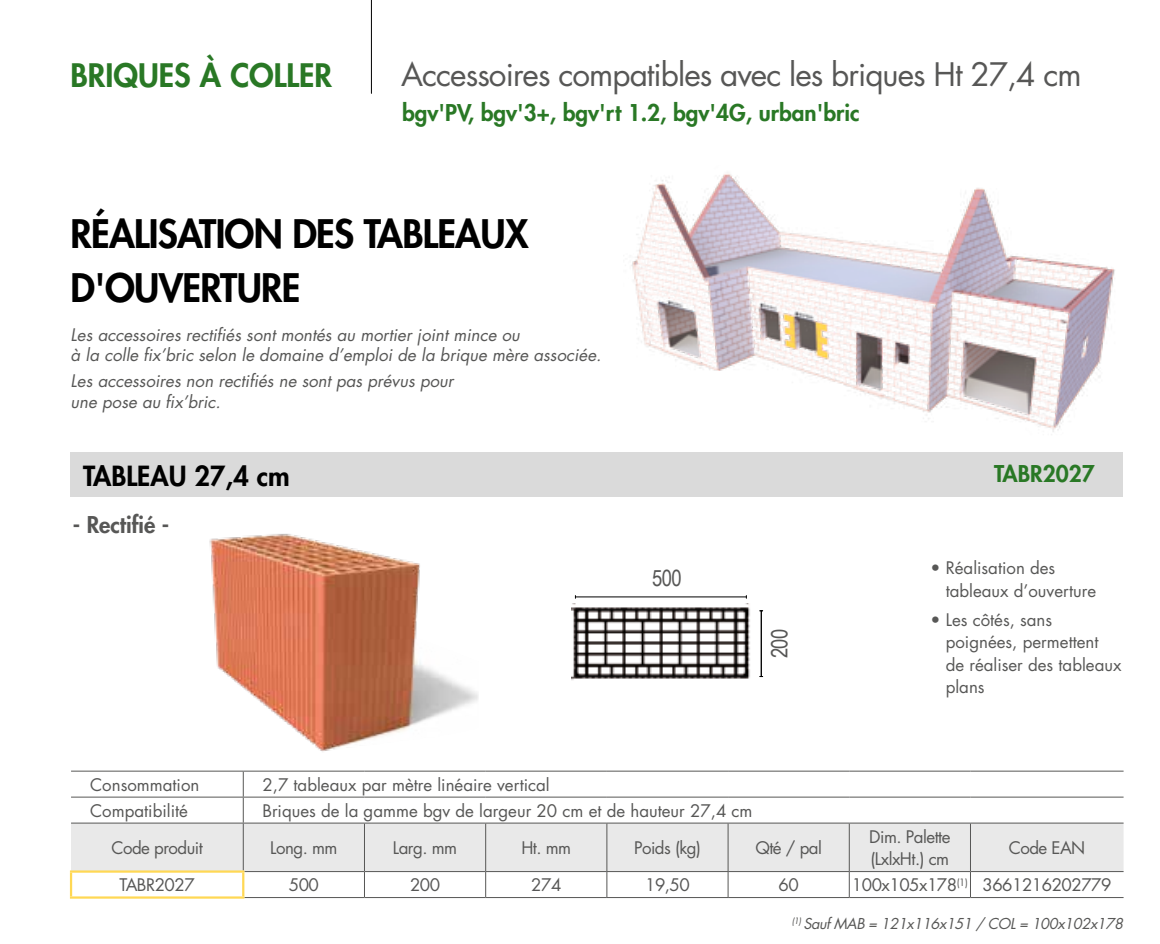
<style>
.page{position:relative;width:1160px;height:944px;background:#fff}
.page>*{position:absolute;margin:0;border:0;box-sizing:border-box;transform-origin:0 0}
.t1{font:800 38.25px/54px "Futura";letter-spacing:-.02em;color:#000}
.t2{font:31.5px "Futura";letter-spacing:-.03em;color:#575756}
.t3{font:800 31.5px "Futura";color:#297825}
.t4{font:800 27px "Futura";color:#000}
.t5{font:800 22.5px "Futura";color:#297825}
.t6{font:800 22.5px "Futura";color:#575756}
.t7{font:22.5px "Arial Narrow";letter-spacing:-.03em;color:#575756}
.t8{font:16.88px/22.5px "Futura";color:#575756}
.t9{font:italic 16.88px/20.2px "Futura";color:#575756}
.t10{font:16.88px/22.5px "Futura";letter-spacing:-.03em;color:#575756}
.t11{font:italic 14.62px "Futura";color:#575756}
</style>
<div class="page">
<hr style="left:371px;top:0;width:1px;height:93px;background:#000">
<img style="left:209px;top:533px;width:269px;height:219px">
<div style="left:70px;top:452px;width:1053px;height:44px;background:#dadada"></div>
<img style="left:631px;top:174px;width:484px;height:258px">
<img style="left:572px;top:603px;width:178px;height:77px">
<hr style="left:575px;top:596px;width:171px;height:1px;background:#000">
<hr style="left:761px;top:611px;width:1px;height:65px;background:#000">
<div style="left:71px;top:823px;width:1052px;height:48px;background:#e9e9e9"></div>
<hr style="left:485px;top:823px;width:1px;height:48px;background:#575756">
<hr style="left:606px;top:823px;width:1px;height:48px;background:#575756">
<hr style="left:728px;top:823px;width:1px;height:48px;background:#575756">
<hr style="left:849px;top:823px;width:1px;height:48px;background:#575756">
<hr style="left:970px;top:823px;width:1px;height:48px;background:#575756">
<svg style="left:485px;top:872px;width:1px;height:25px"></svg>
<svg style="left:606px;top:872px;width:1px;height:25px"></svg>
<svg style="left:728px;top:872px;width:1px;height:25px"></svg>
<svg style="left:849px;top:872px;width:1px;height:25px"></svg>
<svg style="left:970px;top:872px;width:1px;height:25px"></svg>
<hr style="left:71px;top:770px;width:172px;height:1px;background:#575756">
<hr style="left:71px;top:796px;width:172px;height:1px;background:#575756">
<hr style="left:71px;top:822px;width:172px;height:1px;background:#575756">
<hr style="left:364px;top:871px;width:122px;height:1px;background:#575756">
<hr style="left:486px;top:871px;width:121px;height:1px;background:#575756">
<hr style="left:607px;top:871px;width:121px;height:1px;background:#575756">
<hr style="left:728px;top:871px;width:121px;height:1px;background:#575756">
<hr style="left:849px;top:871px;width:121px;height:1px;background:#575756">
<hr style="left:970px;top:871px;width:153px;height:1px;background:#575756">
<hr style="left:364px;top:897px;width:122px;height:1px;background:#575756">
<hr style="left:486px;top:897px;width:121px;height:1px;background:#575756">
<hr style="left:607px;top:897px;width:121px;height:1px;background:#575756">
<hr style="left:728px;top:897px;width:121px;height:1px;background:#575756">
<hr style="left:849px;top:897px;width:121px;height:1px;background:#575756">
<hr style="left:970px;top:897px;width:153px;height:1px;background:#575756">
<hr style="left:243px;top:770px;width:121px;height:1px;background:#575756">
<hr style="left:364px;top:770px;width:122px;height:1px;background:#575756">
<hr style="left:486px;top:770px;width:121px;height:1px;background:#575756">
<hr style="left:607px;top:770px;width:121px;height:1px;background:#575756">
<hr style="left:728px;top:770px;width:121px;height:1px;background:#575756">
<hr style="left:849px;top:770px;width:121px;height:1px;background:#575756">
<hr style="left:970px;top:770px;width:153px;height:1px;background:#575756">
<hr style="left:243px;top:796px;width:121px;height:1px;background:#575756">
<svg style="left:243px;top:771px;width:1px;height:51px"></svg>
<hr style="left:364px;top:796px;width:122px;height:1px;background:#575756">
<hr style="left:486px;top:796px;width:121px;height:1px;background:#575756">
<hr style="left:607px;top:796px;width:121px;height:1px;background:#575756">
<hr style="left:728px;top:796px;width:121px;height:1px;background:#575756">
<hr style="left:849px;top:796px;width:121px;height:1px;background:#575756">
<hr style="left:970px;top:796px;width:153px;height:1px;background:#575756">
<hr style="left:364px;top:822px;width:122px;height:1px;background:#575756">
<hr style="left:486px;top:822px;width:121px;height:1px;background:#575756">
<hr style="left:607px;top:822px;width:121px;height:1px;background:#575756">
<hr style="left:728px;top:822px;width:121px;height:1px;background:#575756">
<hr style="left:849px;top:822px;width:121px;height:1px;background:#575756">
<hr style="left:970px;top:822px;width:153px;height:1px;background:#575756">
<hr style="left:243px;top:822px;width:121px;height:1px;background:#575756">
<hr style="left:243px;top:823px;width:1px;height:47px;background:#575756">
<hr style="left:364px;top:823px;width:1px;height:48px;background:#575756">
<hr style="left:244px;top:871px;width:120px;height:1px;background:#575756">
<svg style="left:364px;top:872px;width:1px;height:25px"></svg>
<hr style="left:244px;top:897px;width:120px;height:1px;background:#575756">
<hr style="left:70px;top:870px;width:174px;height:2px;background:#ffd854">
<hr style="left:70px;top:872px;width:2px;height:24px;background:#ffd854">
<hr style="left:242px;top:872px;width:2px;height:24px;background:#ffd854">
<hr style="left:70px;top:896px;width:174px;height:2px;background:#ffd854">
<h2 class="t3" style="left:70px;top:54px;width:263px">BRIQUES À COLLER</h2>
<h2 class="t2" style="left:401px;top:53px;width:682px">Accessoires compatibles avec les briques Ht 27,4 cm</h2>
<h3 class="t5" style="left:402px;top:98px;width:459px">bgv'PV, bgv'3+, bgv'rt 1.2, bgv'4G, urban'bric</h3>
<h1 class="t1" style="left:71px;top:206px;width:459px">RÉALISATION DES TABLEAUX<br>D'OUVERTURE</h1>
<p class="t9" style="left:71px;top:324px;width:532px">Les accessoires rectifiés sont montés au mortier joint mince ou<br>à la colle fix’bric selon le domaine d’emploi de la brique mère associée.</p>
<p class="t9" style="left:71px;top:371px;width:384px">Les accessoires non rectifiés ne sont pas prévus pour une pose au fix’bric.</p>
<h3 class="t4" style="left:83px;top:458px;width:208px">TABLEAU 27,4 cm</h3>
<h3 class="t5" style="left:994px;top:459px;width:102px">TABR2027</h3>
<h3 class="t6" style="left:73px;top:510px;width:98px">- Rectifié -</h3>
<h3 class="t7" style="left:652px;top:562px;width:31px">500</h3>
<h3 class="t7" style="left:763px;top:658px;width:31px;rotate:-90deg">200</h3>
<p class="t8" style="left:946px;top:556px;width:152px;text-indent:-15px">• Réalisation des tableaux d’ouverture</p>
<p class="t8" style="left:946px;top:608px;width:177px;text-indent:-15px">• Les côtés, sans poignées, permettent<br>de réaliser des tableaux plans</p>
<p class="t8" style="left:90px;top:773px;width:111px">Consommation</p>
<p class="t8" style="left:262px;top:773px;width:289px">2,7 tableaux par mètre linéaire vertical</p>
<p class="t8" style="left:90px;top:799px;width:99px">Compatibilité</p>
<p class="t8" style="left:262px;top:799px;width:492px">Briques de la gamme bgv de largeur 20 cm et de hauteur 27,4 cm</p>
<p class="t10" style="left:111px;top:836px;width:93px">Code produit</p>
<p class="t8" style="left:270px;top:836px;width:69px">Long. mm</p>
<p class="t8" style="left:393px;top:836px;width:66px">Larg. mm</p>
<p class="t8" style="left:521px;top:836px;width:51px">Ht. mm</p>
<p class="t8" style="left:634px;top:836px;width:68px">Poids (kg)</p>
<p class="t8" style="left:755px;top:836px;width:68px">Qté / pal</p>
<p class="t10" style="left:869px;top:825px;width:83px">Dim. Palette (LxlxHt.) cm</p>
<p class="t8" style="left:1009px;top:836px;width:78px">Code EAN</p>
<p class="t10" style="left:120px;top:873px;width:77px">TABR2027</p>
<p class="t8" style="left:289px;top:873px;width:32px">500</p>
<p class="t8" style="left:410px;top:873px;width:32px">200</p>
<p class="t8" style="left:531px;top:873px;width:32px">274</p>
<p class="t8" style="left:645px;top:873px;width:46px">19,50</p>
<p class="t8" style="left:778px;top:873px;width:22px">60</p>
<p class="t10" style="left:852px;top:873px;width:261px">100x105x178<sup>(1)</sup> 3661216202779</p>
<p class="t11" style="left:792px;top:913px;width:336px"><sup>(1)</sup>SaufMAB = 121x116x151 / COL= 100x102x178</p>
</div>
